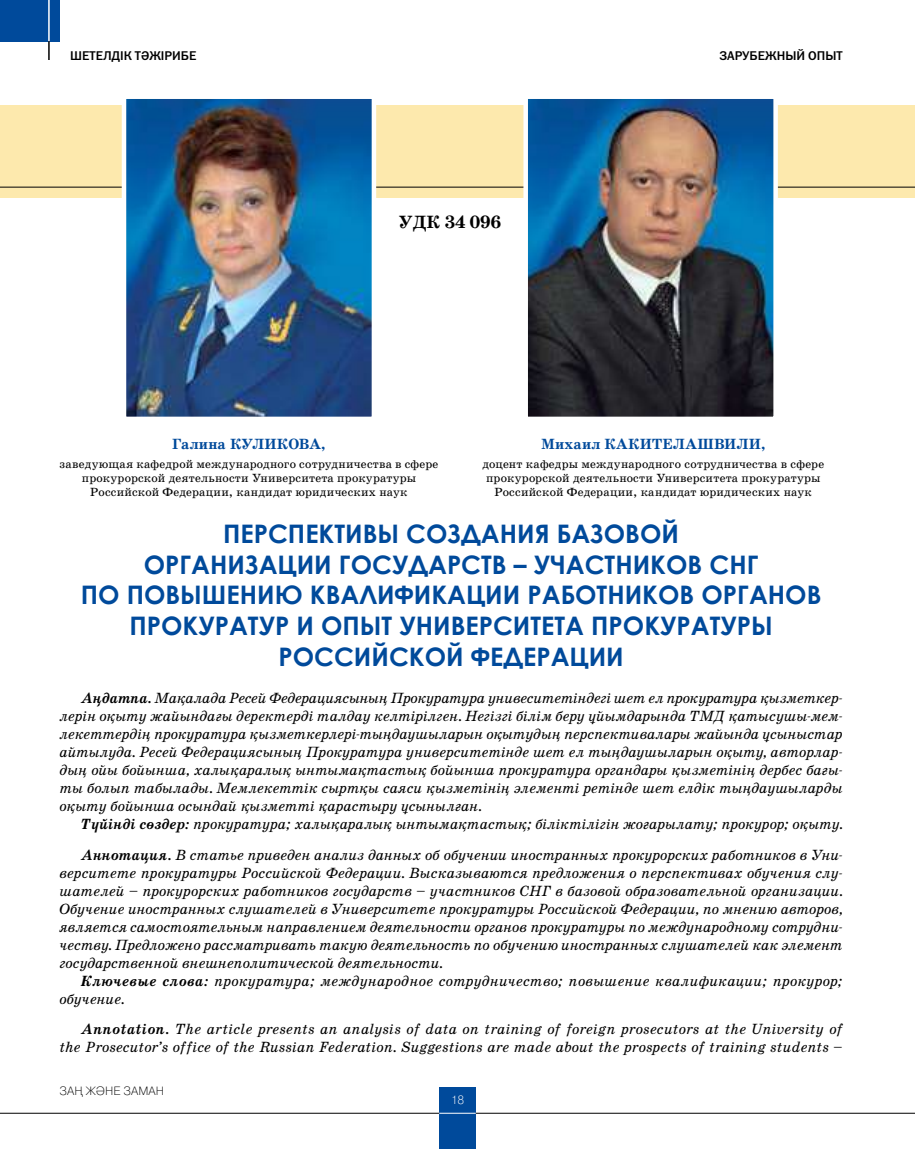
<style>
.page{position:relative;width:915px;height:1149px;background:#fff}
.page>*{position:absolute;margin:0;border:0;box-sizing:border-box;transform-origin:0 0}
.t1{font:700 25.5px/30.6px "KZ Century Gothic";color:#004a9b;text-align:center}
.t2{font:700 18px "DS School";color:#000}
.t3{font:italic 15px/18px "DS School";color:#000;text-align:justify}
.t4{font:700 15px "DS School";letter-spacing:.01em;color:#004a9b}
.t5{font:500 12.75px "DS Franklin Gothic";color:#000}
.t6{font:12px/14.4px "DS School";letter-spacing:.02em;color:#000;text-align:center}
.t7{font:300 12px "DS Pragmatica";color:#000}
.t8{font:300 12px "DS Pragmatica";color:#fff}
.s1{font-weight:700}
</style>
<div class="page">
<div style="left:0;top:105px;width:914px;height:92px;background:#fde9ad"></div>
<hr style="left:0;top:187px;width:914px;height:1px;background:#000">
<img style="left:127px;top:99px;width:244px;height:317px">
<div style="left:122px;top:94px;width:254px;height:327px;border:4px solid #fff"></div>
<img style="left:528px;top:99px;width:244px;height:317px">
<div style="left:523px;top:94px;width:254px;height:327px;border:4px solid #fff"></div>
<div style="left:439px;top:1086px;width:36px;height:62px;background:#004a9b"></div>
<div style="left:0;top:0;width:60px;height:41px;background:#004a9b"></div>
<hr style="left:48px;top:0;width:2px;height:41px;background:#fff">
<svg style="left:48px;top:41px;width:2px;height:19px"></svg>
<hr style="left:475px;top:1112px;width:439px;height:1px;background:#000">
<hr style="left:0;top:1112px;width:439px;height:1px;background:#000">
<hr style="left:439px;top:1112px;width:36px;height:1px;background:#fff">
<p class="t5" style="left:70px;top:49px;width:128px">ШЕТЕЛДІК ТӘЖІРИБЕ</p>
<p class="t5" style="left:718px;top:49px;width:125px">ЗАРУБЕЖНЫЙ ОПЫТ</p>
<p class="t2" style="left:399px;top:213px;width:104px">УДК 34 096</p>
<p class="t4" style="left:541px;top:436px;width:226px">Михаил КАКИТЕЛАШВИЛИ,</p>
<p class="t6" style="left:482px;top:456px;width:343px">доцент кафедры международного сотрудничества в сфере прокурорской деятельности Университета прокуратуры<br>Российской Федерации, кандидат юридических наук</p>
<h1 class="t1" style="left:81px;top:517px;width:742px">ПЕРСПЕКТИВЫ СОЗДАНИЯ БАЗОВОЙ<br>ОРГАНИЗАЦИИ ГОСУДАРСТВ – УЧАСТНИКОВ СНГ<br>ПО ПОВЫШЕНИЮ КВАЛИФИКАЦИИ РАБОТНИКОВ ОРГАНОВ ПРОКУРАТУР И ОПЫТ УНИВЕРСИТЕТА ПРОКУРАТУРЫ РОССИЙСКОЙ ФЕДЕРАЦИИ</h1>
<p class="t3" style="left:60px;top:688px;width:784px;text-indent:21px"><span class="s1">Аңдатпа.</span> Мақалада Ресей Федерациясының Прокуратура унивеситетіндегі шет ел прокуратура қызметкер&shy;лерін оқыту жайындағы деректерді талдау келтірілген. Негізгі білім беру ұйымдарында ТМД қатысушы-мем&shy;лекеттердің прокуратура қызметкерлері-тыңдаушыларын оқытудың перспективалары жайында ұсыныстар айтылуда. Ресей Федерациясының Прокуратура университетінде шет ел тыңдаушыларын оқыту, авторлар&shy;дың ойы бойынша, халықаралық ынтымақтастық бойынша прокуратура органдары қызметінің дербес бағы&shy;ты болып табылады. Мемлекеттік сыртқы саяси қызметінің элементі ретінде шет елдік тыңдаушыларды оқыту бойынша осындай қызметті қарастыру ұсынылған.</p>
<p class="t3" style="left:81px;top:808px;width:763px;line-height:30.8px"><span class="s1">Түйінді сөздер:</span> прокуратура; халықаралық ынтымақтастық; біліктілігін жоғарылату; прокурор; оқыту.<br><span class="s1">Аннотация.</span> В статье приведен анализ данных об обучении иностранных прокурорских работников в Уни-</p>
<p class="t3" style="left:60px;top:863px;width:784px">верситете прокуратуры Российской Федерации. Высказываются предложения о перспективах обучения слу&shy;шателей – прокурорских работников государств – участников СНГ в базовой образовательной организации.<br>Обучение иностранных слушателей в Университете прокуратуры Российской Федерации, по мнению авторов, является самостоятельным направлением деятельности органов прокуратуры по международному сотрудни&shy;честву. Предложено рассматривать такую деятельность по обучению иностранных слушателей как элемент государственной внешнеполитической деятельности.</p>
<p class="t3" style="left:60px;top:971px;width:784px;text-indent:21px"><span class="s1">Ключевые слова:</span> прокуратура; международное сотрудничество; повышение квалификации; прокурор; обучение.</p>
<p class="t3" style="left:60px;top:1020px;width:784px;text-align:right"><span class="s1">Annotation.</span> The article presents an analysis of data on training of foreign prosecutors at the University of the Prosecutor’s office of the Russian Federation. Suggestions are made about the prospects of training students –</p>
<p class="t4" style="left:172px;top:436px;width:155px">Галина КУЛИКОВА,</p>
<p class="t6" style="left:60px;top:456px;width:380px">заведующая кафедрой международного сотрудничества в сфере прокурорской деятельности Университета прокуратуры<br>Российской Федерации, кандидат юридических наук</p>
<p class="t7" style="left:60px;top:1084px;width:106px">ЗАҢ ЖӘНЕ ЗАМАН</p>
<p class="t8" style="left:450px;top:1092px;width:15px">18</p>
</div>
